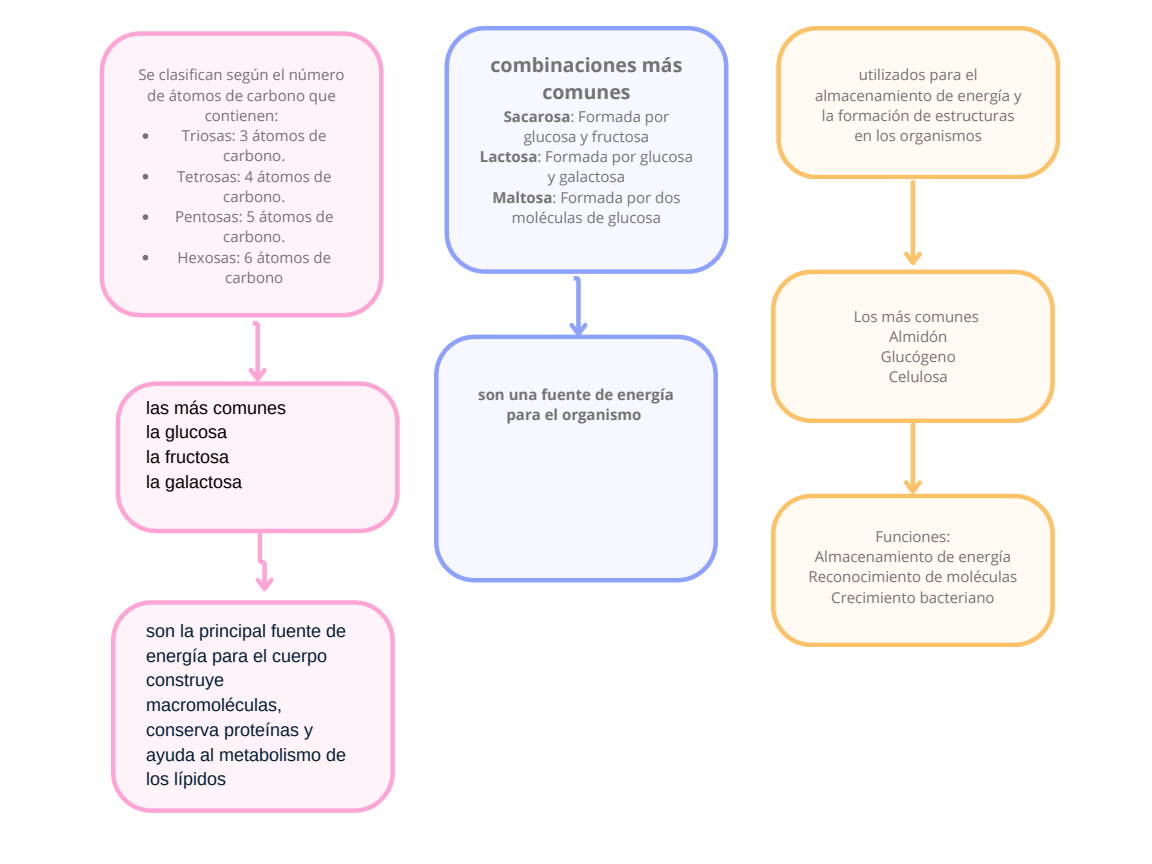
<style>
.page{position:relative;width:1152px;height:864px;background:#fff}
.page>*{position:absolute;margin:0;border:0;box-sizing:border-box;transform-origin:0 0}
.t1{font:700 19.5px/27px "Open Sans";color:#737373;text-align:center}
.t2{font:18px/24.8px "Arimo";color:#001d35}
.t3{font:18px/24.8px "Arimo";color:#000}
.t4{font:15px/20.2px "Open Sans";color:#737373;text-align:center}
.t5{font:700 15px/20.2px "Open Sans";color:#737373;text-align:center}
.s1{font-weight:700}
</style>
<div class="page">
<svg style="left:776px;top:26px;width:284px;height:153px"></svg>
<svg style="left:445px;top:26px;width:283px;height:247px"></svg>
<svg style="left:100px;top:31px;width:283px;height:286px"></svg>
<svg style="left:143px;top:133px;width:5px;height:6px"></svg>
<svg style="left:143px;top:174px;width:5px;height:5px"></svg>
<svg style="left:143px;top:214px;width:5px;height:6px"></svg>
<svg style="left:143px;top:255px;width:5px;height:5px"></svg>
<svg style="left:116px;top:381px;width:283px;height:152px"></svg>
<svg style="left:245px;top:321px;width:26px;height:66px"></svg>
<svg style="left:252px;top:529px;width:26px;height:62px"></svg>
<svg style="left:771px;top:270px;width:283px;height:153px"></svg>
<hr style="left:911px;top:180px;width:4px;height:83px;background:#fdc167">
<svg style="left:900px;top:248px;width:26px;height:22px"></svg>
<svg style="left:771px;top:494px;width:283px;height:153px"></svg>
<svg style="left:111px;top:600px;width:283px;height:213px"></svg>
<svg style="left:434px;top:335px;width:284px;height:247px"></svg>
<svg style="left:565px;top:276px;width:27px;height:66px"></svg>
<hr style="left:911px;top:423px;width:4px;height:68px;background:#fdc167">
<svg style="left:900px;top:476px;width:26px;height:23px"></svg>
<p class="t4" style="left:138px;top:64px;width:208px">Se clasifican según el número de átomos de carbono que contienen:</p>
<h1 class="t4" style="left:182px;top:125px;width:146px">Triosas: 3 átomos de carbono.</h1>
<p class="t4" style="left:177px;top:166px;width:156px">Tetrosas: 4 átomos de carbono.</p>
<p class="t4" style="left:175px;top:206px;width:160px">Pentosas: 5 átomos de carbono.</p>
<p class="t4" style="left:177px;top:247px;width:155px">Hexosas: 6 átomos de carbono</p>
<p class="t3" style="left:146px;top:395px;width:142px">las más comunes la glucosa<br>la fructosa<br>la galactosa</p>
<p class="t2" style="left:146px;top:618px;width:201px">son la principal fuente de energía para el cuerpo</p>
<p class="t2" style="left:146px;top:668px;width:202px">construye macromoléculas, conserva proteínas y ayuda al metabolismo de los lípidos</p>
<p class="t1" style="left:491px;top:51px;width:193px">combinaciones más comunes</p>
<p class="t4" style="left:504px;top:106px;width:167px"><span class="s1">Sacarosa</span>: Formada por glucosa y fructosa</p>
<p class="t4" style="left:480px;top:146px;width:215px"><span class="s1">Lactosa</span>: Formada por glucosa y galactosa</p>
<p class="t4" style="left:492px;top:187px;width:190px"><span class="s1">Maltosa</span>: Formada por dos moléculas de glucosa</p>
<p class="t5" style="left:478px;top:384px;width:197px">son una fuente de energía para el organismo</p>
<p class="t4" style="left:815px;top:64px;width:208px">utilizados para el almacenamiento de energía y la formación de estructuras en los organismos</p>
<h1 class="t4" style="left:854px;top:306px;width:127px">Los más comunes</h1>
<p class="t4" style="left:889px;top:326px;width:60px">Almidón</p>
<p class="t4" style="left:881px;top:346px;width:76px">Glucógeno</p>
<p class="t4" style="left:889px;top:366px;width:61px">Celulosa</p>
<p class="t4" style="left:875px;top:526px;width:76px">Funciones:</p>
<p class="t4" style="left:815px;top:546px;width:198px">Almacenamiento de energía</p>
<p class="t4" style="left:808px;top:566px;width:210px">Reconocimiento de moléculas</p>
<p class="t4" style="left:831px;top:587px;width:165px">Crecimiento bacteriano</p>
</div>
